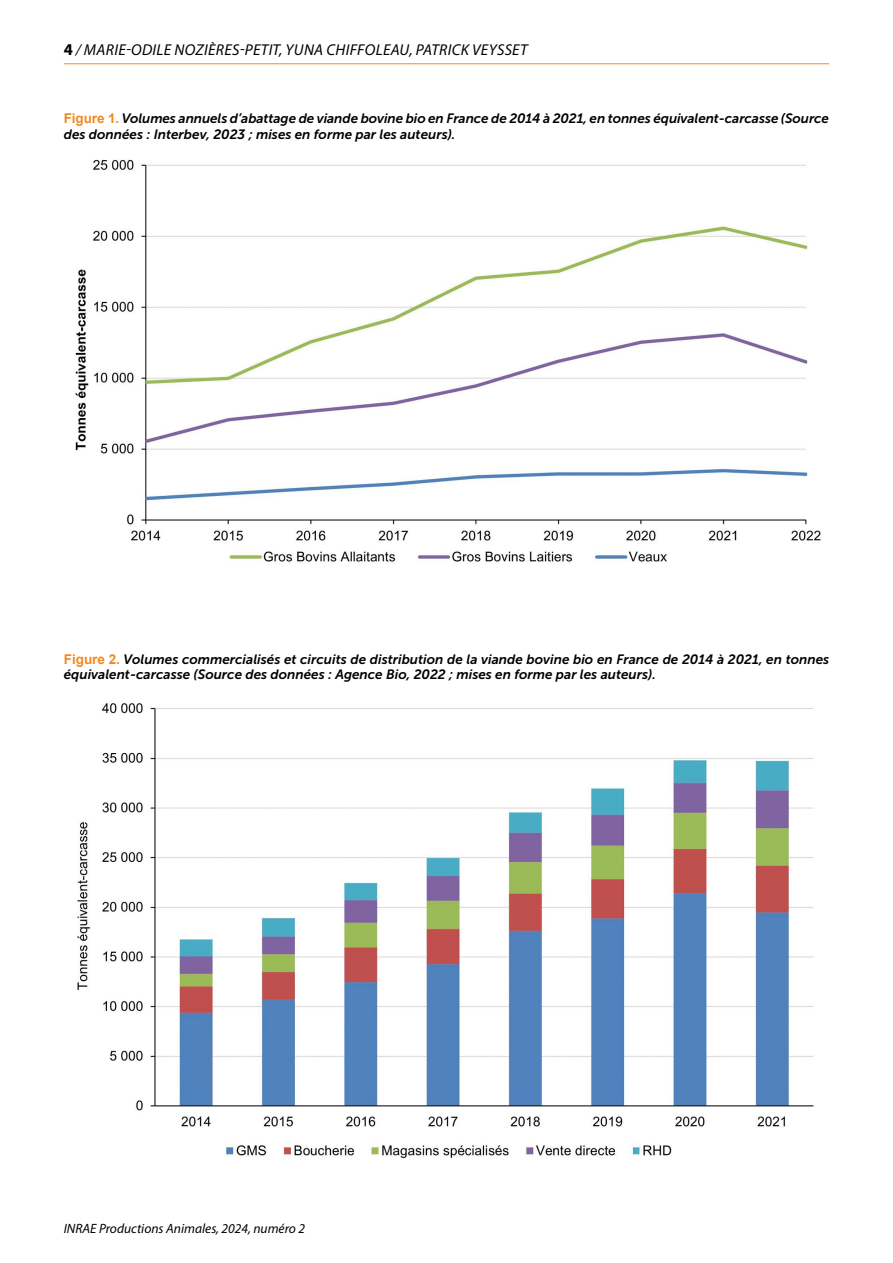
<style>
.page{position:relative;width:893px;height:1263px;background:#fff}
.page>*{position:absolute;margin:0;border:0;box-sizing:border-box;transform-origin:0 0}
.t1{font:italic 15.75px "Myriad Pro";letter-spacing:.02em;color:#000}
.t2{font:italic 13.5px/15.8px "Museo Sans 700";color:#000}
.t3{font:italic 13.5px "Myriad Pro";color:#000}
.s1{font-weight:700;font-style:normal;font-size:16.5px}
.s2{font-family:"Arial";font-weight:700;font-style:normal;color:#f18922}
</style>
<div class="page">
<hr style="left:64px;top:63px;width:765px;height:1px;background:#f18922">
<img style="left:75px;top:159px;width:746px;height:403px">
<img style="left:77px;top:703px;width:737px;height:456px">
<p class="t1" style="left:64px;top:40px;width:42px"><span class="s1">4</span> / MARIE</p>
<p class="t1" style="left:126px;top:40px;width:58px">-ODILE NOZIÈRES</p>
<p class="t1" style="left:240px;top:40px;width:14px">-PETIT</p>
<p class="t1" style="left:279px;top:40px;width:25px">, YUNA</p>
<p class="t1" style="left:326px;top:40px;width:10px">CHIFFOLEAU</p>
<p class="t1" style="left:409px;top:40px;width:23px">, PATRIC</p>
<p class="t1" style="left:461px;top:40px;width:21px">K VEYSSET</p>
<p class="t2" style="left:64px;top:110px;width:767px"><span class="s2">Figure 1.</span> Volumes annuels d’abattage de viande bovine bio en France de 2014 à 2021, en tonnes équivalent-carcasse (Source des données : Interbev, 2023 ; mises en forme par les auteurs).</p>
<p class="t2" style="left:64px;top:651px;width:767px"><span class="s2">Figure 2.</span> Volumes commercialisés et circuits de distribution de la viande bovine bio en France de 2014 à 2021, en tonnes équivalent-carcasse (Source des données : Agence Bio, 2022 ; mises en forme par les auteurs).</p>
<p class="t3" style="left:64px;top:1220px;width:243px">INRAE PRODUCTIONS ANIMALES, 2024, NUMÉRO 2</p>
</div>
